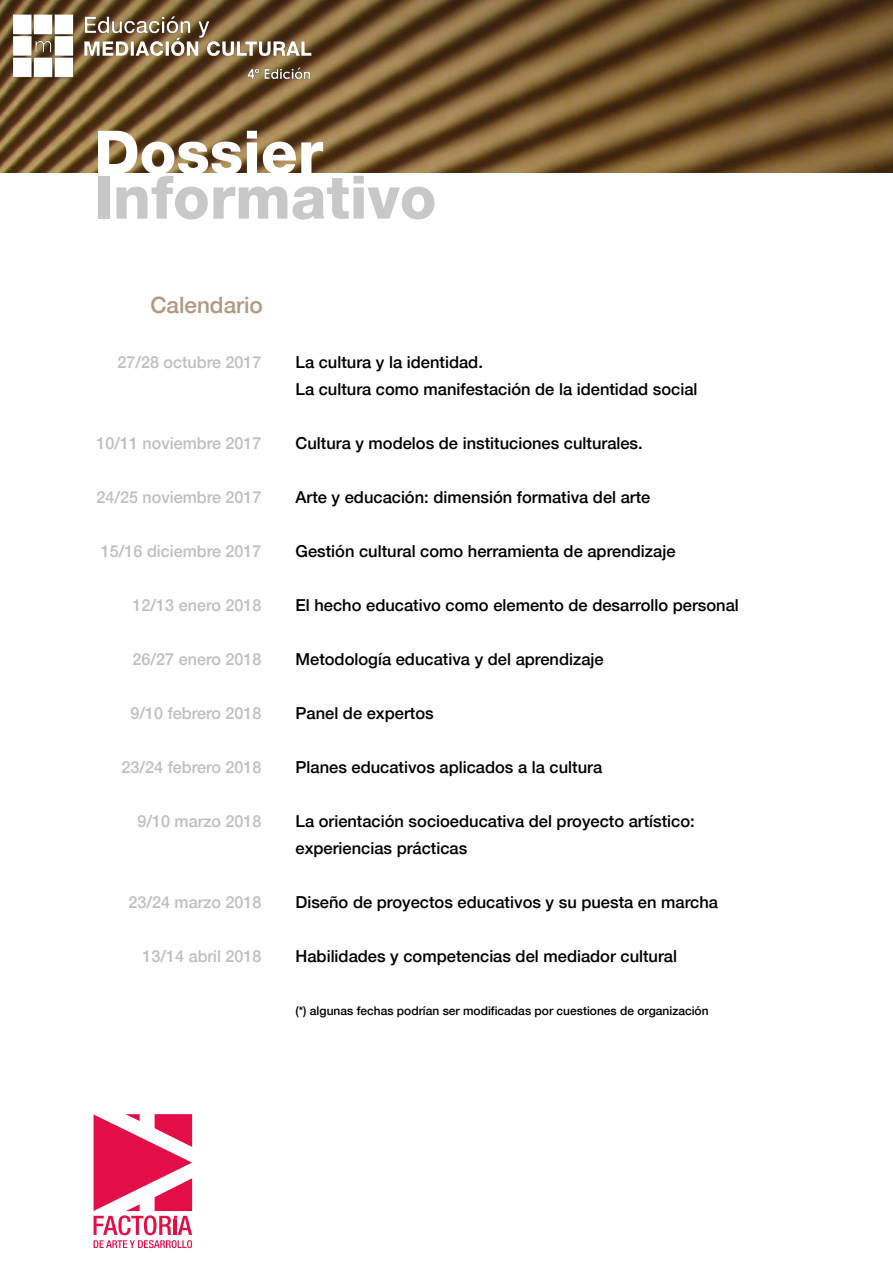
<style>
.page{position:relative;width:893px;height:1263px;background:#fff}
.page>*{position:absolute;margin:0;border:0;box-sizing:border-box;transform-origin:0 0}
.t1{font:800 60px "Helvetica 85";color:#c8c8c8}
.t2{font:800 60px "Helvetica 85";color:#fff}
.t3{font:500 22.5px "Helvetica 65";color:#b09980}
.t4{font:500 16.5px/27px "Helvetica 65";color:#000}
.t5{font:500 16.5px "Helvetica 65";color:#bfbfbf}
.t6{font:500 12px "Helvetica 65";color:#000}
</style>
<div class="page">
<img style="left:0;top:0;width:893px;height:172px">
<img style="left:14px;top:14px;width:340px;height:70px">
<svg style="left:94px;top:1114px;width:98px;height:134px"></svg>
<hr style="left:173px;top:1220px;width:4px;height:15px;background:#e30d47">
<h1 class="t2" style="left:94px;top:117px;width:230px">Dossier</h1>
<h1 class="t1" style="left:94px;top:162px;width:344px">Informativo</h1>
<h2 class="t3" style="left:150px;top:291px;width:114px">Calendario</h2>
<p class="t5" style="left:117px;top:352px;width:146px">27/28 octubre 2017</p>
<p class="t5" style="left:96px;top:433px;width:167px">10/11 noviembre 2017</p>
<p class="t5" style="left:96px;top:487px;width:167px">24/25 noviembre 2017</p>
<p class="t5" style="left:101px;top:541px;width:162px">15/16 diciembre 2017</p>
<p class="t5" style="left:133px;top:595px;width:130px">12/13 enero 2018</p>
<p class="t5" style="left:133px;top:649px;width:130px">26/27 enero 2018</p>
<p class="t5" style="left:131px;top:703px;width:132px">9/10 febrero 2018</p>
<p class="t5" style="left:122px;top:757px;width:141px">23/24 febrero 2018</p>
<p class="t5" style="left:137px;top:811px;width:126px">9/10 marzo 2018</p>
<p class="t5" style="left:128px;top:892px;width:135px">23/24 marzo 2018</p>
<p class="t5" style="left:143px;top:946px;width:120px">13/14 abril 2018</p>
<p class="t4" style="left:296px;top:348px;width:403px">La cultura y la identidad.<br>La cultura como manifestación de la identidad social</p>
<p class="t4" style="left:296px;top:429px;width:349px">Cultura y modelos de instituciones culturales.</p>
<p class="t4" style="left:296px;top:483px;width:356px">Arte y educación: dimensión formativa del arte</p>
<p class="t4" style="left:296px;top:537px;width:381px">Gestión cultural como herramienta de aprendizaje</p>
<p class="t4" style="left:296px;top:591px;width:445px">El hecho educativo como elemento de desarrollo personal</p>
<p class="t4" style="left:296px;top:645px;width:310px">Metodología educativa y del aprendizaje</p>
<p class="t4" style="left:296px;top:699px;width:140px">Panel de expertos</p>
<p class="t4" style="left:296px;top:753px;width:308px">Planes educativos aplicados a la cultura</p>
<p class="t4" style="left:296px;top:807px;width:401px">La orientación socioeducativa del proyecto artístico: experiencias prácticas</p>
<p class="t4" style="left:296px;top:888px;width:424px">Diseño de proyectos educativos y su puesta en marcha</p>
<p class="t4" style="left:296px;top:942px;width:383px">Habilidades y competencias del mediador cultural</p>
<p class="t6" style="left:296px;top:1003px;width:415px">(*) algunas fechas podrían ser modificadas por cuestiones de organización</p>
</div>
